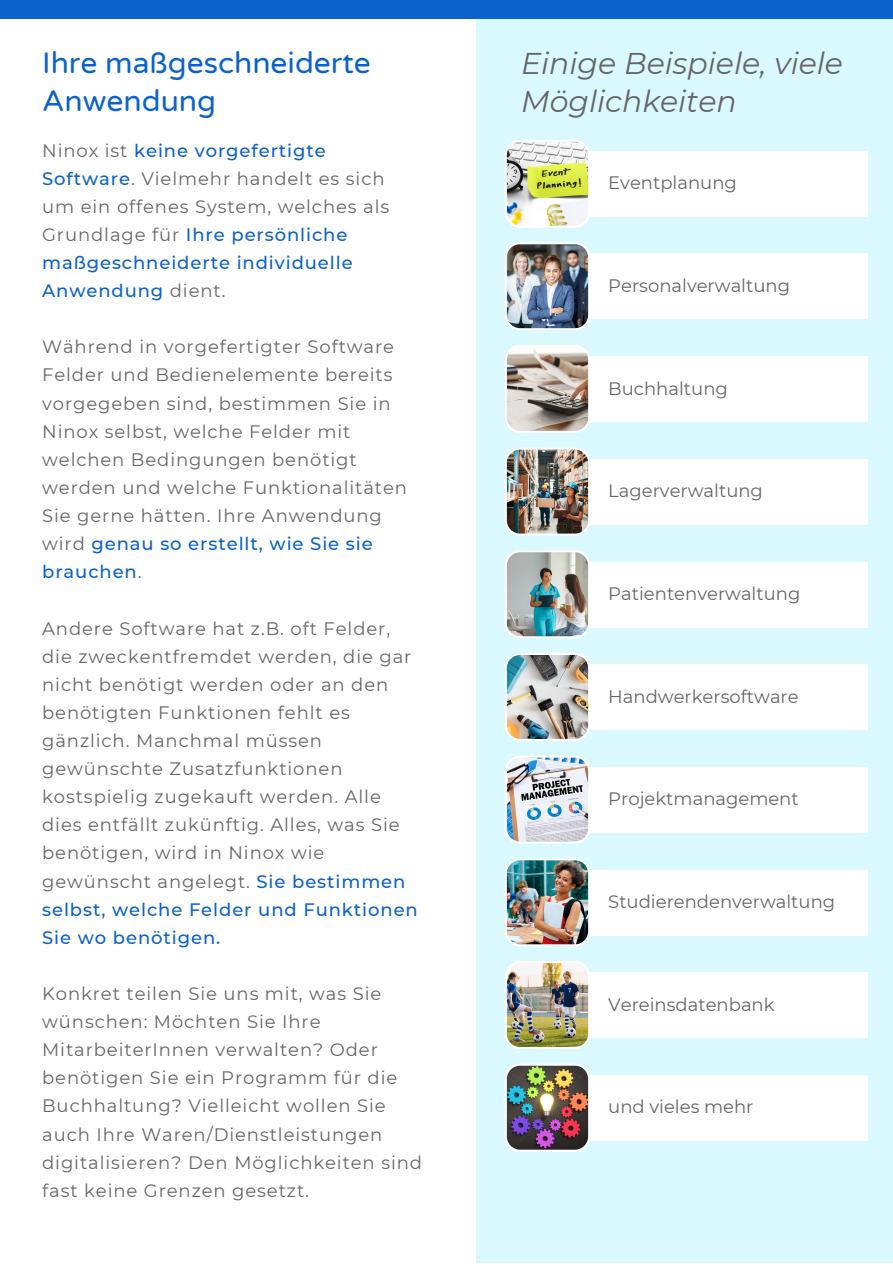
<style>
.page{position:relative;width:893px;height:1264px;background:#fff}
.page>*{position:absolute;margin:0;border:0;box-sizing:border-box;transform-origin:0 0}
.t1{font:italic 30px/38.2px "Montserrat";color:#666}
.t2{font:30px/38.2px "Varela Round";color:#0b62cc}
.t3{font:18px/28px "Montserrat";letter-spacing:.05em;color:#666}
.t4{font:18px "Montserrat";color:#666}
.t5{font:500 18px/28px "Montserrat";letter-spacing:.05em;color:#0b62cc}
.s1{font-weight:400;color:#666}
.s2{font-weight:500;color:#0b62cc}
</style>
<div class="page">
<div style="left:0;top:0;width:892px;height:18px;background:#0b62cc"></div>
<div style="left:476px;top:19px;width:416px;height:1243px;background:#daf9fe"></div>
<div style="left:514px;top:151px;width:353px;height:66px;background:#fff"></div>
<img style="left:505px;top:140px;width:85px;height:88px">
<div style="left:514px;top:254px;width:353px;height:65px;background:#fff"></div>
<img style="left:505px;top:242px;width:85px;height:88px">
<div style="left:514px;top:356px;width:353px;height:66px;background:#fff"></div>
<svg style="left:505px;top:345px;width:85px;height:88px;background:#b9afa7"></svg>
<div style="left:514px;top:459px;width:353px;height:65px;background:#fff"></div>
<img style="left:505px;top:447px;width:85px;height:88px">
<div style="left:514px;top:562px;width:353px;height:65px;background:#fff"></div>
<img style="left:505px;top:550px;width:85px;height:88px">
<div style="left:514px;top:664px;width:353px;height:65px;background:#fff"></div>
<img style="left:505px;top:653px;width:85px;height:88px">
<div style="left:514px;top:767px;width:353px;height:65px;background:#fff"></div>
<img style="left:505px;top:755px;width:85px;height:88px">
<div style="left:514px;top:870px;width:353px;height:65px;background:#fff"></div>
<img style="left:505px;top:858px;width:85px;height:88px">
<div style="left:514px;top:972px;width:353px;height:65px;background:#fff"></div>
<img style="left:505px;top:961px;width:85px;height:88px">
<div style="left:514px;top:1075px;width:353px;height:65px;background:#fff"></div>
<img style="left:505px;top:1064px;width:85px;height:87px">
<h1 class="t2" style="left:42px;top:44px;width:330px">Ihre maßgeschneiderte<br>Anwendung</h1>
<p class="t5" style="left:42px;top:136px;width:348px"><span class="s1">Ninox ist</span> keine vorgefertigte<br>Software<span class="s1">. Vielmehr handelt es sich um ein offenes System, welches als<br>Grundlage für</span> Ihre persönliche maßgeschneiderte individuelle<br>Anwendung <span class="s1">dient.</span></p>
<p class="t3" style="left:42px;top:333px;width:366px">Während in vorgefertigter Software<br>Felder und Bedienelemente bereits vorgegeben sind, bestimmen Sie in<br>Ninox selbst, welche Felder mit welchen Bedingungen benötigt werden und welche Funktionalitäten<br>Sie gerne hätten. Ihre Anwendung wird <span class="s2">genau so erstellt, wie Sie sie brauchen</span>.</p>
<p class="t3" style="left:42px;top:614px;width:377px">Andere Software hat z.B. oft Felder, die zweckentfremdet werden, die gar nicht benötigt werden oder an den benötigten Funktionen fehlt es gänzlich. Manchmal müssen gewünschte Zusatzfunktionen kostspielig zugekauft werden. Alle dies entfällt zukünftig. Alles, was Sie benötigen, wird in Ninox wie gewünscht angelegt. <span class="s2">Sie bestimmen selbst, welche Felder und Funktionen<br>Sie wo benötigen.</span></p>
<p class="t3" style="left:42px;top:979px;width:381px">Konkret teilen Sie uns mit, was Sie wünschen: Möchten Sie Ihre MitarbeiterInnen verwalten? Oder benötigen Sie ein Programm für die Buchhaltung? Vielleicht wollen Sie auch Ihre Waren/Dienstleistungen digitalisieren? Den Möglichkeiten sind fast keine Grenzen gesetzt.</p>
<h1 class="t1" style="left:521px;top:44px;width:323px">Einige Beispiele, viele<br>Möglichkeiten</h1>
<p class="t4" style="left:608px;top:172px;width:130px">Eventplanung</p>
<p class="t4" style="left:608px;top:274px;width:183px">Personalverwaltung</p>
<p class="t4" style="left:608px;top:377px;width:121px">Buchhaltung</p>
<p class="t4" style="left:608px;top:480px;width:156px">Lagerverwaltung</p>
<p class="t4" style="left:608px;top:582px;width:194px">Patientenverwaltung</p>
<p class="t4" style="left:608px;top:685px;width:192px">Handwerkersoftware</p>
<p class="t4" style="left:608px;top:787px;width:192px">Projektmanagement</p>
<p class="t4" style="left:608px;top:890px;width:228px">Studierendenverwaltung</p>
<p class="t4" style="left:608px;top:993px;width:168px">Vereinsdatenbank</p>
<p class="t4" style="left:608px;top:1095px;width:147px">und vieles mehr</p>
</div>
